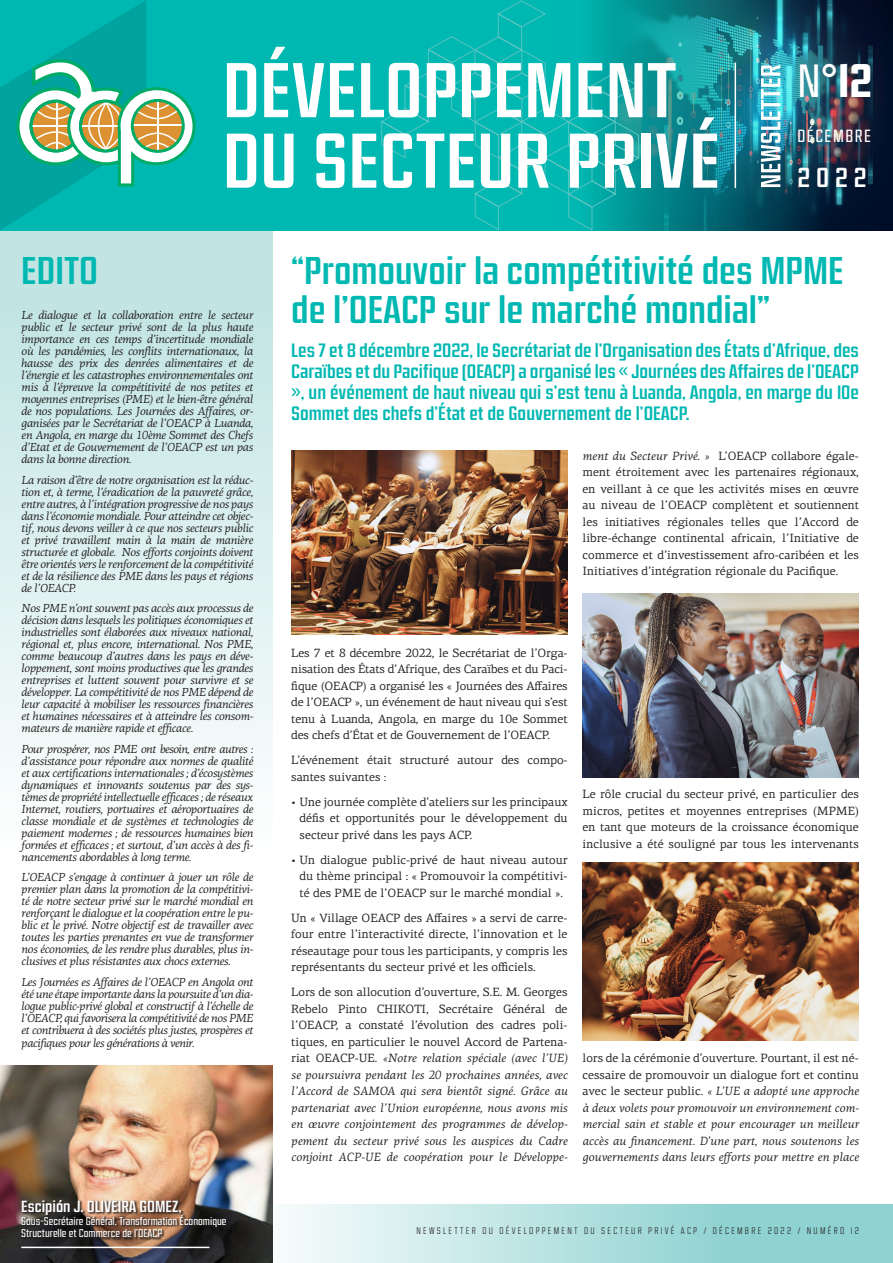
<style>
.page{position:relative;width:893px;height:1263px;background:#fff}
.page>*{position:absolute;margin:0;border:0;box-sizing:border-box;transform-origin:0 0}
.t1{font:500 72px/70.5px "Ramsey Condensed";color:#fff}
.t2{font:300 43.5px "Ramsey Condensed";color:#fff}
.t3{font:500 36px/39px "Ramsey Condensed";color:#00b8b2}
.t4{font:500 25.5px "Ramsey Condensed";color:#fff}
.t5{font:500 18px/21px "Ramsey Condensed";color:#00b8b2;text-align:justify}
.t6{font:300 16.5px "Ramsey Condensed";letter-spacing:.09em;color:#fff}
.t7{font:500 15px "Ramsey Condensed";color:#fff}
.t8{font:12px/16.5px "PF Centro Serif Pro";color:#231f20;text-align:justify}
.t9{font:italic 12px/16.5px "PF Centro Serif Pro";color:#231f20;text-align:justify}
.t10{font:italic 11.7px/12px "PF Centro Serif Pro";letter-spacing:-.03em;color:#231f20;text-align:justify}
.t11{font:300 10.5px "Ramsey Condensed";color:#fff}
.t12{font:100 9px "Ramsey Condensed";letter-spacing:.25em;color:#231f20}
.s1{font-weight:700}
.s2{font-size:11.25px}
.s3{font-style:italic}
.s4{font-style:normal}
</style>
<div class="page">
<img style="left:0;top:1065px;width:272px;height:198px">
<div style="left:0;top:230px;width:272px;height:835px;background:linear-gradient(to bottom,#bfe4e3,#fff)"></div>
<svg style="left:209px;top:1204px;width:684px;height:59px;background:#abd4d3"></svg>
<hr style="left:21px;top:1246px;width:188px;height:2px;background:#fff">
<div style="left:0;top:0;width:893px;height:230px;background:#00b8b2"></div>
<img style="left:640px;top:0;width:105px;height:230px">
<svg style="left:381px;top:0;width:259px;height:231px"></svg>
<img style="left:745px;top:0;width:148px;height:230px">
<svg style="left:0;top:1px;width:196px;height:229px"></svg>
<hr style="left:735px;top:62px;width:1px;height:126px;background:#fff">
<div style="left:21px;top:1200px;width:208px;height:40px;background:#231f20;opacity:.7"></div>
<img style="left:291px;top:451px;width:277px;height:184px">
<img style="left:583px;top:593px;width:276px;height:184px">
<img style="left:583px;top:862px;width:276px;height:178px">
<p class="t1" style="left:223px;top:56px;width:499px">DÉVELOPPEMENT<br>DU SECTEUR PRIVÉ</p>
<p class="t2" style="left:797px;top:54px;width:77px">N°<span class="s1">12</span></p>
<p class="t6" style="left:797px;top:126px;width:75px">DÉCEMBRE</p>
<p class="t4" style="left:797px;top:162px;width:71px">2022</p>
<p class="t3" style="left:21px;top:252px;width:78px">EDITO</p>
<p class="t10" style="left:21px;top:309px;width:233px">Le dialogue et la collaboration entre le secteur public et le secteur privé sont de la plus haute importance en ces temps d’incertitude mondiale où les pandémies, les conflits internationaux, la hausse des prix des denrées alimentaires et de l’énergie et les catastrophes environnementales ont mis à l’épreuve la compétitivité de nos petites et moyennes entreprises (PME) et le bien-être général de nos populations. Les Journées des Affaires, or&shy;ganisées par le Secrétariat de l’OEACP à Luanda, en Angola, en marge du 10ème Sommet des Chefs d’Etat et de Gouvernement de l’OEACP est un pas dans la bonne direction.</p>
<p class="t10" style="left:21px;top:474px;width:233px">La raison d’être de notre organisation est la réduc&shy;tion et, à terme, l’éradication de la pauvreté grâce, entre autres, à l’intégration progressive de nos pays dans l’économie mondiale. Pour atteindre cet objec&shy;tif, nous devons veiller à ce que nos secteurs public et privé travaillent main à la main de manière structurée et globale. Nos efforts conjoints doivent être orientés vers le renforcement de la compétitivité et de la résilience des PME dans les pays et régions de l’OEACP.</p>
<p class="t10" style="left:21px;top:602px;width:233px">Nos PME n’ont souvent pas accès aux processus de décision dans lesquels les politiques économiques et industrielles sont élaborées aux niveaux national, régional et, plus encore, international. Nos PME, comme beaucoup d’autres dans les pays en déve&shy;loppement, sont moins productives que les grandes entreprises et luttent souvent pour survivre et se développer. La compétitivité de nos PME dépend de leur capacité à mobiliser les ressources financières et humaines nécessaires et à atteindre les consom&shy;mateurs de manière rapide et efficace.</p>
<p class="t10" style="left:21px;top:743px;width:233px">Pour prospérer, nos PME ont besoin, entre autres : d’assistance pour répondre aux normes de qualité et aux certifications internationales ; d’écosystèmes dynamiques et innovants soutenus par des sys&shy;tèmes de propriété intellectuelle efficaces ; de réseaux Internet, routiers, portuaires et aéroportuaires de classe mondiale et de systèmes et technologies de paiement modernes ; de ressources humaines bien formées et efficaces ; et surtout, d’un accès à des fi&shy;nancements abordables à long terme.</p>
<p class="t10" style="left:21px;top:871px;width:233px">L’OEACP s’engage à continuer à jouer un rôle de premier plan dans la promotion de la compétitivi&shy;té de notre secteur privé sur le marché mondial en renforçant le dialogue et la coopération entre le pu&shy;blic et le privé. Notre objectif est de travailler avec toutes les parties prenantes en vue de transformer nos économies, de les rendre plus durables, plus in&shy;clusives et plus résistantes aux chocs externes.</p>
<p class="t10" style="left:21px;top:976px;width:233px">Les Journées es Affaires de l’OEACP en Angola ont été une étape importante dans la poursuite d’un dia&shy;logue public-privé global et constructif à l’échelle de l’OEACP, qui favorisera la compétitivité de nos PME et contribuera à des sociétés plus justes, prospères et</p>
<p class="t10" style="left:21px;top:1037px;width:175px">pacifiques pour les générations à venir<span class="s2">.</span></p>
<p class="t7" style="left:21px;top:1197px;width:162px">Escipión J. OLIVEIRA GOMEZ,</p>
<p class="t11" style="left:21px;top:1214px;width:207px">Sous-Secrétaire Général, Transformation Économique</p>
<p class="t11" style="left:21px;top:1227px;width:143px">Structurelle et Commerce de l’OEACP</p>
<p class="t3" style="left:291px;top:252px;width:554px">“Promouvoir la compétitivité des MPME de l’OEACP sur le marché mondial”</p>
<p class="t5" style="left:291px;top:340px;width:569px">Les 7 et 8 décembre 2022, le Secrétariat de l’Organisation des États d’Afrique, des Caraïbes et du Pacifique (OEACP) a organisé les « Journées des Affaires de l’OEACP », un événement de haut niveau qui s’est tenu à Luanda, Angola, en marge du 10e Sommet des chefs d’État et de Gouvernement de l’OEACP.</p>
<p class="t8" style="left:583px;top:447px;width:278px"><span class="s3">ment du Secteur Privé. »</span> L’OEACP collabore égale&shy;ment étroitement avec les partenaires régionaux, en veillant à ce que les activités mises en œuvre au niveau de l’OEACP complètent et soutiennent les initiatives régionales telles que l’Accord de libre-échange continental africain, l’Initiative de commerce et d’investissement afro-caribéen et les Initiatives d’intégration régionale du Pacifique.</p>
<p class="t8" style="left:291px;top:644px;width:278px">Les 7 et 8 décembre 2022, le Secrétariat de l’Orga&shy;nisation des États d’Afrique, des Caraïbes et du Paci&shy;fique (OEACP) a organisé les « Journées des Affaires de l’OEACP », un événement de haut niveau qui s’est tenu à Luanda, Angola, en marge du 10e Sommet des chefs d’État et de Gouvernement de l’OEACP.</p>
<p class="t8" style="left:291px;top:752px;width:278px">L’événement était structuré autour des compo&shy;santes suivantes :</p>
<p class="t8" style="left:300px;top:793px;width:270px;text-indent:-8px">• Une journée complète d’ateliers sur les principaux défis et opportunités pour le développement du secteur privé dans les pays ACP.</p>
<p class="t8" style="left:300px;top:851px;width:270px;text-indent:-8px">• Un dialogue public-privé de haut niveau autour du thème principal : « Promouvoir la compétitivi&shy;té des PME de l’OEACP sur le marché mondial ».</p>
<p class="t8" style="left:291px;top:909px;width:278px">Un « Village OEACP des Affaires » a servi de carre&shy;four entre l’interactivité directe, l’innovation et le réseautage pour tous les participants, y compris les représentants du secteur privé et les officiels.</p>
<p class="t9" style="left:291px;top:984px;width:278px"><span class="s4">Lors de son allocution d’ouverture, S.E. M. Georges Rebelo Pinto CHIKOTI, Secrétaire Général de l’OEACP, a constaté l’évolution des cadres poli&shy;tiques, en particulier le nouvel Accord de Partena&shy;riat OEACP-UE.</span> «Notre relation spéciale (avec l’UE) se poursuivra pendant les 20 prochaines années, avec l’Accord de SAMOA qui sera bientôt signé. Grâce au partenariat avec l’Union européenne, nous avons mis en œuvre conjointement des programmes de dévelop&shy;pement du secteur privé sous les auspices du Cadre conjoint ACP-UE de coopération pour le Développe-</p>
<p class="t8" style="left:583px;top:786px;width:278px">Le rôle crucial du secteur privé, en particulier des micros, petites et moyennes entreprises (MPME) en tant que moteurs de la croissance économique inclusive a été souligné par tous les intervenants</p>
<p class="t9" style="left:583px;top:1050px;width:278px"><span class="s4">lors de la cérémonie d’ouverture. Pourtant, il est né&shy;cessaire de promouvoir un dialogue fort et continu avec le secteur public.</span> « L’UE a adopté une approche à deux volets pour promouvoir un environnement com&shy;mercial sain et stable et pour encourager un meilleur accès au financement. D’une part, nous soutenons les gouvernements dans leurs efforts pour mettre en place</p>
<p class="t12" style="left:416px;top:1225px;width:444px">NEWSLETTER DU DÉVELOPPEMENT DU SECTEUR PRIVÉ ACP / DÉCEMBRE 2022 / NUMÉRO 12</p>
</div>
